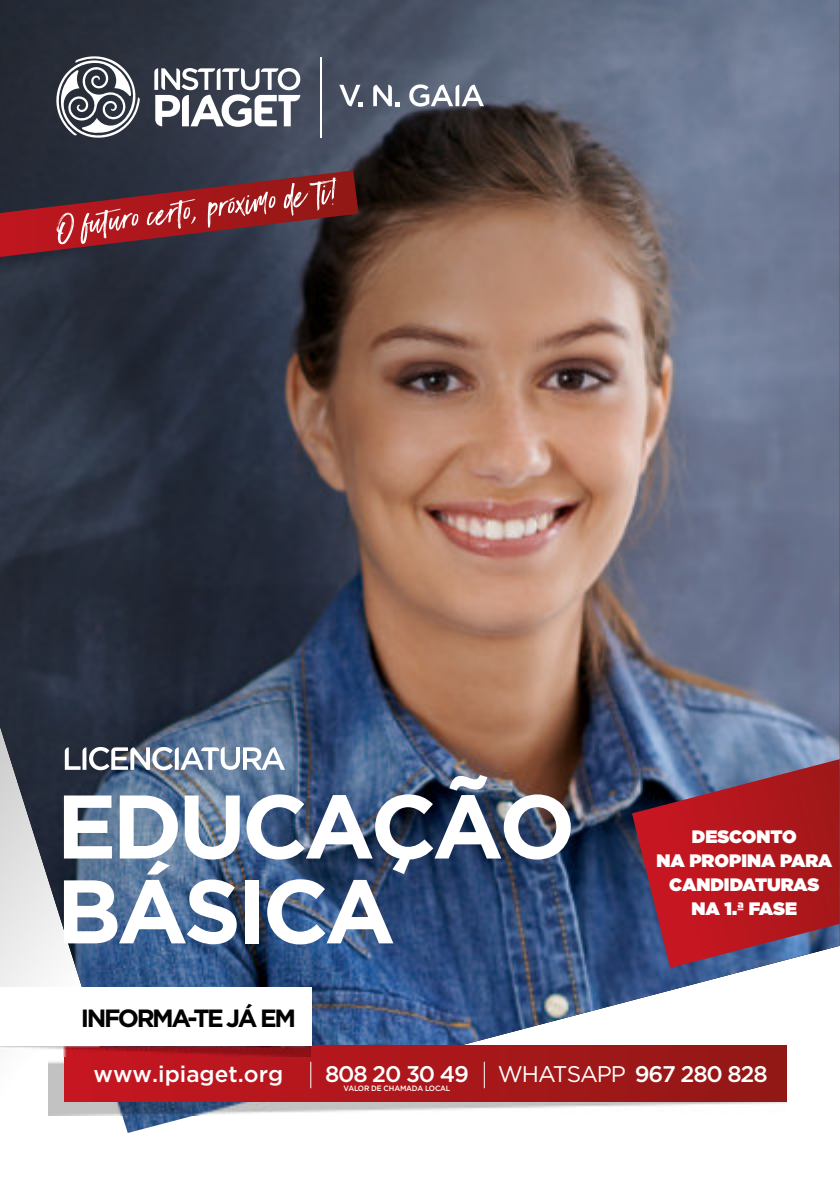
<style>
.page{position:relative;width:840px;height:1191px;background:#fff}
.page>*{position:absolute;margin:0;border:0;box-sizing:border-box;transform-origin:0 0}
.t1{font:700 90px/84.8px "Gotham";letter-spacing:-.05em;color:#fff}
.t2{font:700 25px "Gotham HTF";letter-spacing:-.1em;color:#010101}
.t3{font:500 22.6px "Gotham";letter-spacing:-.05em;color:#fff}
.t4{font:500 22.6px "Gotham";color:#fff}
.t5{font:900 18px/23.8px "Gotham";color:#fff;text-align:center}
.t6{font:500 7.6px "Gotham";letter-spacing:-.025em;color:#fff;scale:.96 1}
.s1{font-weight:400}
</style>
<div class="page">
<img style="left:0;top:0;width:838px;height:1099px">
<hr style="left:320px;top:57px;width:1px;height:80px;background:#fff">
<svg style="left:339px;top:85px;width:23px;height:21px"></svg>
<svg style="left:373px;top:85px;width:26px;height:21px"></svg>
<svg style="left:409px;top:84px;width:75px;height:23px"></svg>
<svg style="left:50px;top:51px;width:90px;height:89px"></svg>
<svg style="left:154px;top:68px;width:146px;height:59px"></svg>
<svg style="left:631px;top:759px;width:208px;height:209px;background:#992f3f"></svg>
<img style="left:0;top:170px;width:358px;height:87px">
<img style="left:48px;top:1056px;width:737px;height:59px">
<div style="left:64px;top:1045px;width:721px;height:56px;background:linear-gradient(to right,#c61621,#911916)"></div>
<svg style="left:310px;top:1061px;width:1px;height:27px"></svg>
<svg style="left:483px;top:1061px;width:1px;height:27px"></svg>
<img style="left:0;top:1045px;width:310px;height:11px">
<div style="left:0;top:987px;width:311px;height:58px;background:#fff"></div>
<svg style="left:65px;top:747px;width:220px;height:23px"></svg>
<svg style="left:56px;top:213px;width:18px;height:31px"></svg>
<svg style="left:81px;top:209px;width:57px;height:35px;background:#bf4e52"></svg>
<svg style="left:147px;top:199px;width:49px;height:30px"></svg>
<svg style="left:208px;top:192px;width:67px;height:36px;background:#ae4446"></svg>
<svg style="left:284px;top:177px;width:52px;height:39px;background:#aa4544"></svg>
<h1 class="t1" style="left:56px;top:789px;width:520px">EDUCAÇÃO<br>BÁSICA</h1>
<h2 class="t2" style="left:81px;top:1007px;width:216px">INFORMA-TE JÁ EM</h2>
<p class="t5" style="left:656px;top:826px;width:177px">DESCONTO<br>NA PROPINA PARA<br>CANDIDATURAS<br>NA 1.ª FASE</p>
<p class="t4" style="left:94px;top:1064px;width:191px">www.ipiaget.org</p>
<p class="t3" style="left:325px;top:1064px;width:145px">808 20 30 49</p>
<p class="t3" style="left:498px;top:1064px;width:271px"><span class="s1">WHATSAPP</span> 967 280 828</p>
<p class="t6" style="left:343px;top:1085px;width:113px">VALOR DE CHAMADA LOCAL</p>
</div>
